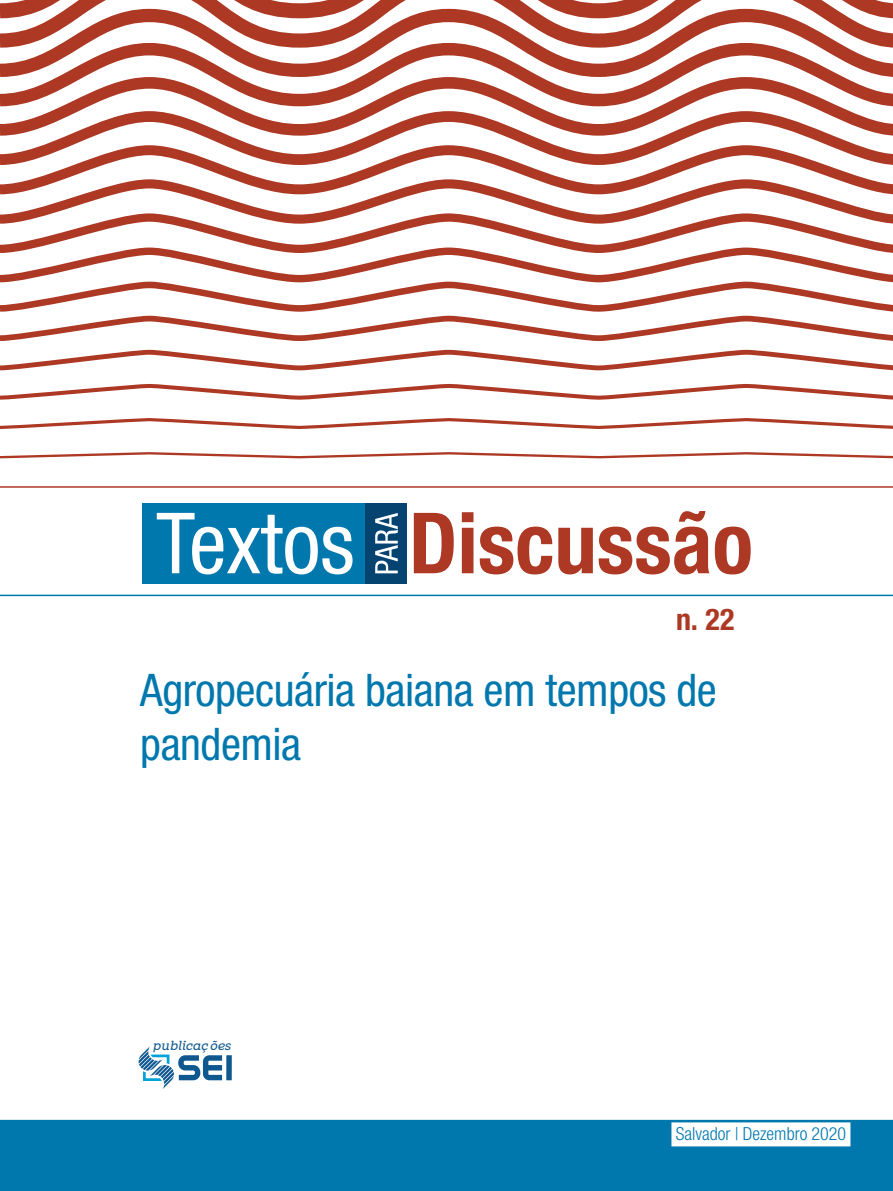
<style>
.page{position:relative;width:893px;height:1191px;background:#fff}
.page>*{position:absolute;margin:0;border:0;box-sizing:border-box;transform-origin:0 0}
.t1{font:condensed 45px/54px "Helvetica Neue LT Std";letter-spacing:-.01em;color:#0078ae}
.t2{font:700 condensed 30px "Helvetica Neue LT Std";color:#ad3824}
.t3{font:300 condensed 18px "Helvetica Neue LT Std";color:#0078ae}
.t4{font:italic 13.05px "Clab Personal Use";color:#0f578f}
</style>
<div class="page">
<div style="left:0;top:1120px;width:893px;height:71px;background:#0078ae"></div>
<hr style="left:0;top:594px;width:893px;height:2px;background:#0078ae">
<hr style="left:0;top:486px;width:893px;height:2px;background:#ad3824">
<svg style="left:0;top:452px;width:893px;height:7px"></svg>
<svg style="left:0;top:418px;width:893px;height:11px"></svg>
<svg style="left:0;top:383px;width:893px;height:17px"></svg>
<svg style="left:0;top:257px;width:893px;height:114px"></svg>
<svg style="left:0;top:228px;width:893px;height:29px"></svg>
<svg style="left:0;top:199px;width:893px;height:29px"></svg>
<svg style="left:0;top:170px;width:893px;height:29px"></svg>
<svg style="left:0;top:141px;width:893px;height:29px"></svg>
<svg style="left:0;top:113px;width:893px;height:28px"></svg>
<svg style="left:0;top:84px;width:893px;height:29px"></svg>
<svg style="left:0;top:55px;width:893px;height:29px"></svg>
<svg style="left:0;top:26px;width:893px;height:29px"></svg>
<svg style="left:0;top:0;width:893px;height:26px"></svg>
<hr style="left:0;top:1119px;width:893px;height:2px;background:#0078ae">
<div style="left:671px;top:1122px;width:179px;height:24px;background:#fff"></div>
<div style="left:142px;top:503px;width:226px;height:80px;background:#0078ae"></div>
<div style="left:365px;top:503px;width:41px;height:80px;background:#054371"></div>
<svg style="left:157px;top:513px;width:196px;height:61px"></svg>
<svg style="left:375px;top:513px;width:23px;height:60px"></svg>
<svg style="left:414px;top:513px;width:40px;height:60px"></svg>
<svg style="left:462px;top:512px;width:11px;height:61px"></svg>
<svg style="left:480px;top:526px;width:72px;height:48px"></svg>
<svg style="left:558px;top:528px;width:35px;height:46px"></svg>
<svg style="left:599px;top:511px;width:110px;height:63px"></svg>
<svg style="left:715px;top:526px;width:36px;height:48px"></svg>
<div style="left:226px;top:1055px;width:6px;height:25px;background:#0f578f"></div>
<svg style="left:139px;top:1046px;width:83px;height:43px"></svg>
<p class="t2" style="left:676px;top:601px;width:60px">n. 22</p>
<p class="t1" style="left:140px;top:663px;width:578px">Agropecuária baiana em tempos de pandemia</p>
<p class="t4" style="left:152px;top:1038px;width:80px">publicaç ões</p>
<p class="t3" style="left:676px;top:1123px;width:172px">Salvador | Dezembro 2020</p>
</div>
